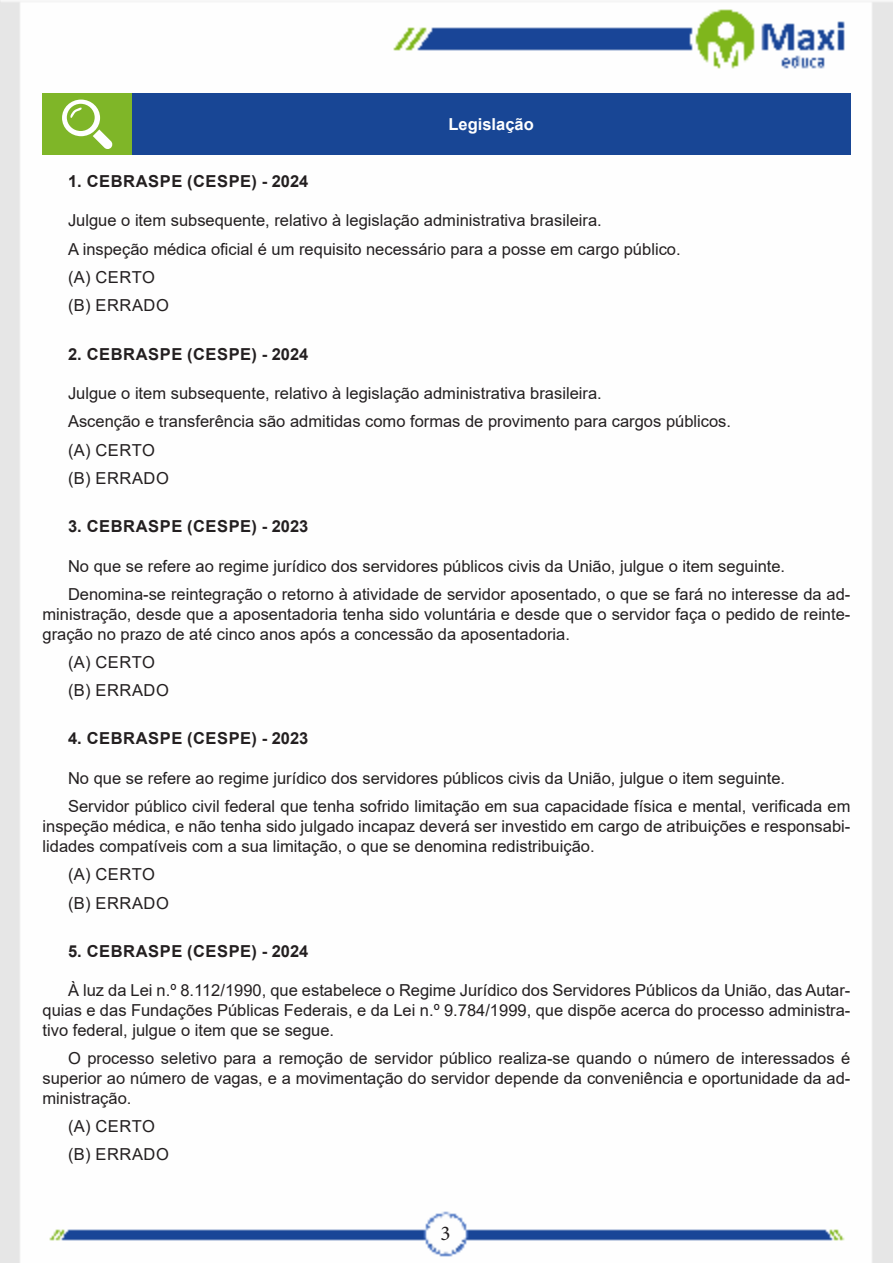
<style>
.page{position:relative;width:893px;height:1263px;background:#fff}
.page>*{position:absolute;margin:0;border:0;box-sizing:border-box;transform-origin:0 0}
.t1{font:21px "Minion Pro";color:#231f20}
.TEXTO_BASE{font:16.5px/19.8px "Arial";color:#231f20;text-align:justify}
.TEXTO_BASE-2{font:700 16.5px "Arial";letter-spacing:.035em;color:#231f20}
.Titulo_de_Caixa{font:700 16.5px "Arial";color:#fff}
</style>
<div class="page">
<img style="left:0;top:0;width:893px;height:1263px">
<div style="left:43px;top:94px;width:89px;height:61px;background:#7fb628"></div>
<div style="left:132px;top:94px;width:718px;height:61px;background:#184695"></div>
<svg style="left:62px;top:100px;width:51px;height:49px"></svg>
<p class="Titulo_de_Caixa" style="left:448px;top:113px;width:87px">Legislação</p>
<p class="TEXTO_BASE-2" style="left:68px;top:169px;width:242px">1. CEBRASPE (CESPE) - 2024</p>
<p class="TEXTO_BASE" style="left:68px;top:211px;width:535px">Julgue o item subsequente, relativo à legislação administrativa brasileira.</p>
<p class="TEXTO_BASE" style="left:68px;top:239px;width:614px">A inspeção médica oficial é um requisito necessário para a posse em cargo público.</p>
<p class="TEXTO_BASE" style="left:68px;top:267px;width:88px">(A) CERTO</p>
<p class="TEXTO_BASE" style="left:68px;top:296px;width:102px">(B) ERRADO</p>
<p class="TEXTO_BASE-2" style="left:68px;top:342px;width:242px">2. CEBRASPE (CESPE) - 2024</p>
<p class="TEXTO_BASE" style="left:68px;top:383px;width:535px">Julgue o item subsequente, relativo à legislação administrativa brasileira.</p>
<p class="TEXTO_BASE" style="left:68px;top:412px;width:665px">Ascenção e transferência são admitidas como formas de provimento para cargos públicos.</p>
<p class="TEXTO_BASE" style="left:68px;top:440px;width:88px">(A) CERTO</p>
<p class="TEXTO_BASE" style="left:68px;top:468px;width:102px">(B) ERRADO</p>
<p class="TEXTO_BASE-2" style="left:68px;top:515px;width:242px">3. CEBRASPE (CESPE) - 2023</p>
<p class="TEXTO_BASE" style="left:68px;top:556px;width:719px">No que se refere ao regime jurídico dos servidores públicos civis da União, julgue o item seguinte.</p>
<p class="TEXTO_BASE" style="left:43px;top:584px;width:809px;text-indent:26px">Denomina-se reintegração o retorno à atividade de servidor aposentado, o que se fará no interesse da ad&shy;ministração, desde que a aposentadoria tenha sido voluntária e desde que o servidor faça o pedido de reinte&shy;gração no prazo de até cinco anos após a concessão da aposentadoria.</p>
<p class="TEXTO_BASE" style="left:68px;top:652px;width:88px">(A) CERTO</p>
<p class="TEXTO_BASE" style="left:68px;top:680px;width:102px">(B) ERRADO</p>
<p class="TEXTO_BASE-2" style="left:68px;top:727px;width:242px">4. CEBRASPE (CESPE) - 2023</p>
<p class="TEXTO_BASE" style="left:68px;top:768px;width:719px">No que se refere ao regime jurídico dos servidores públicos civis da União, julgue o item seguinte.</p>
<p class="TEXTO_BASE" style="left:43px;top:796px;width:809px;text-indent:26px">Servidor público civil federal que tenha sofrido limitação em sua capacidade física e mental, verificada em inspeção médica, e não tenha sido julgado incapaz deverá ser investido em cargo de atribuições e responsabi&shy;lidades compatíveis com a sua limitação, o que se denomina redistribuição.</p>
<p class="TEXTO_BASE" style="left:68px;top:864px;width:88px">(A) CERTO</p>
<p class="TEXTO_BASE" style="left:68px;top:893px;width:102px">(B) ERRADO</p>
<p class="TEXTO_BASE-2" style="left:68px;top:939px;width:242px">5. CEBRASPE (CESPE) - 2024</p>
<p class="TEXTO_BASE" style="left:43px;top:980px;width:809px;text-indent:26px">À luz da Lei n.º 8.112/1990, que estabelece o Regime Jurídico dos Servidores Públicos da União, das Autar&shy;quias e das Fundações Públicas Federais, e da Lei n.º 9.784/1999, que dispõe acerca do processo administra&shy;tivo federal, julgue o item que se segue.</p>
<p class="TEXTO_BASE" style="left:43px;top:1048px;width:809px;text-indent:26px">O processo seletivo para a remoção de servidor público realiza-se quando o número de interessados é superior ao número de vagas, e a movimentação do servidor depende da conveniência e oportunidade da ad&shy;ministração.</p>
<p class="TEXTO_BASE" style="left:68px;top:1116px;width:88px">(A) CERTO</p>
<p class="TEXTO_BASE" style="left:68px;top:1144px;width:102px">(B) ERRADO</p>
<p class="t1" style="left:440px;top:1219px;width:12px">3</p>
</div>
